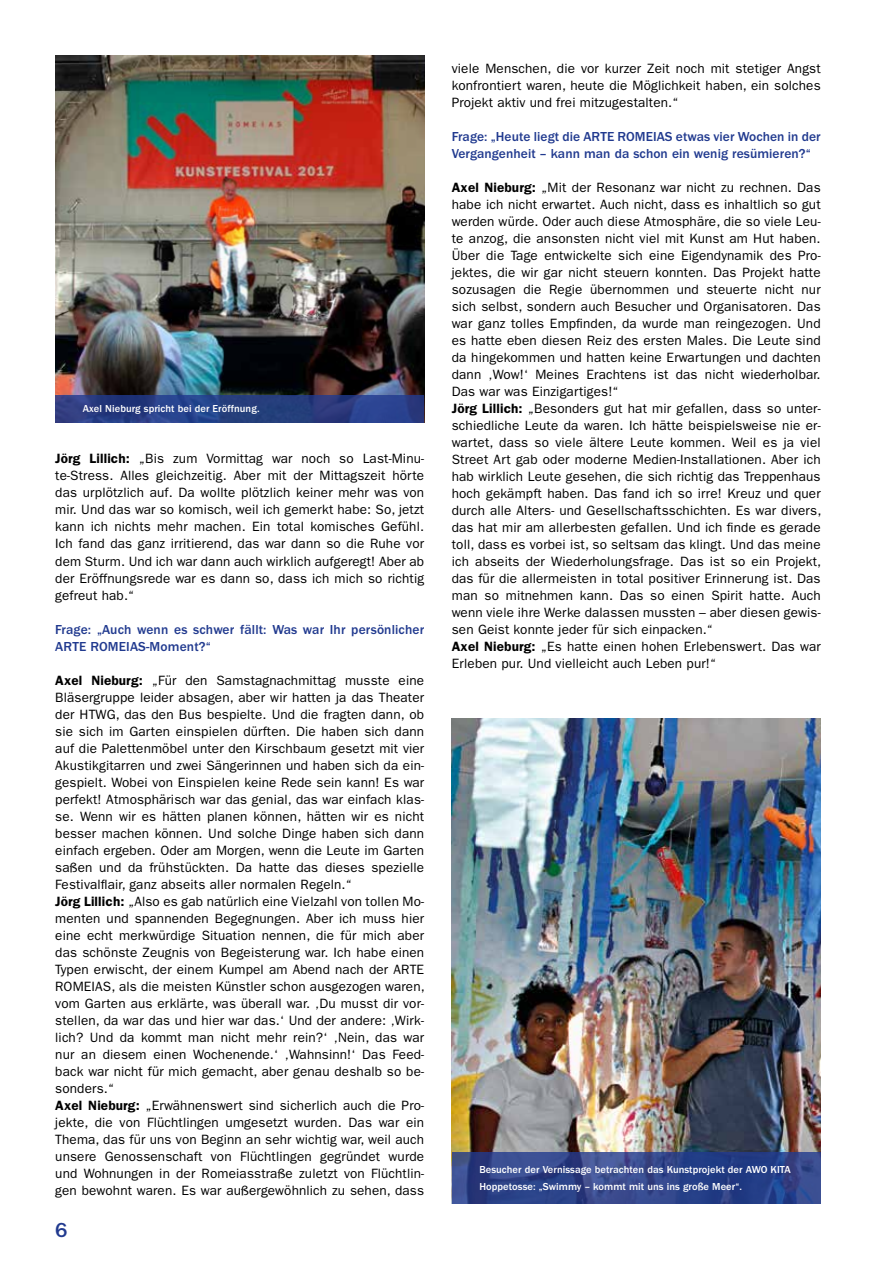
<style>
.page{position:relative;width:893px;height:1263px;background:#fff}
.page>*{position:absolute;margin:0;border:0;box-sizing:border-box;transform-origin:0 0}
.t1{font:500 21px "ITC Franklin Gothic Std";color:#213a8f}
.t2{font:13.5px/17px "ITC Franklin Gothic Std";letter-spacing:.01em;color:#000;text-align:justify}
.t3{font:500 13.5px/17px "ITC Franklin Gothic Std";letter-spacing:.005em;color:#213a8f}
.t4{font:500 10.5px/17px "ITC Franklin Gothic Std";letter-spacing:.005em;color:#fff}
.s1{font-weight:600}
</style>
<div class="page">
<img style="left:55px;top:55px;width:369px;height:340px">
<svg style="left:55px;top:395px;width:369px;height:28px;background:#273e83"></svg>
<img style="left:452px;top:718px;width:369px;height:434px">
<svg style="left:452px;top:1152px;width:369px;height:51px;background:#2f4489"></svg>
<p class="t4" style="left:83px;top:401px;width:178px">Axel Nieburg spricht bei der Eröffnung.</p>
<p class="t2" style="left:55px;top:450px;width:370px"><span class="s1">Jörg Lillich:</span> „Bis zum Vormittag war noch so Last-Minu&shy;te-Stress. Alles gleichzeitig. Aber mit der Mittagszeit hörte das urplötzlich auf. Da wollte plötzlich keiner mehr was von mir. Und das war so komisch, weil ich gemerkt habe: So, jetzt kann ich nichts mehr machen. Ein total komisches Gefühl.<br>Ich fand das ganz irritierend, das war dann so die Ruhe vor dem Sturm. Und ich war dann auch wirklich aufgeregt! Aber ab der Eröffnungsrede war es dann so, dass ich mich so richtig gefreut hab.“</p>
<p class="t3" style="left:55px;top:621px;width:370px">Frage: „Auch wenn es schwer fällt: Was war Ihr persönlicher<br>ARTE ROMEIAS-Moment?“</p>
<p class="t2" style="left:55px;top:672px;width:371px;text-align:left"><span class="s1">Axel Nieburg:</span> „Für den Samstagnachmittag musste eine Bläsergruppe leider absagen, aber wir hatten ja das Theater der HTWG, das den Bus bespielte. Und die fragten dann, ob sie sich im Garten einspielen dürften. Die haben sich dann auf die Palettenmöbel unter den Kirschbaum gesetzt mit vier Akustikgitarren und zwei Sängerinnen und haben sich da ein&shy;gespielt. Wobei von Einspielen keine Rede sein kann! Es war perfekt! Atmosphärisch war das genial, das war einfach klas&shy;se. Wenn wir es hätten planen können, hätten wir es nicht besser machen können. Und solche Dinge haben sich dann einfach ergeben. Oder am Morgen, wenn die Leute im Garten saßen und da frühstückten. Da hatte das dieses spezielle Festivalflair, ganz abseits aller normalen Regeln.“<br><span class="s1">Jörg Lillich:</span> „Also es gab natürlich eine Vielzahl von tollen Mo&shy;menten und spannenden Begegnungen. Aber ich muss hier eine echt merkwürdige Situation nennen, die für mich aber das schönste Zeugnis von Begeisterung war. Ich habe einen Typen erwischt, der einem Kumpel am Abend nach der ARTE ROMEIAS, als die meisten Künstler schon ausgezogen waren, vom Garten aus erklärte, was überall war. ‚Du musst dir vor&shy;stellen, da war das und hier war das.‘ Und der andere: ‚Wirk&shy;lich? Und da kommt man nicht mehr rein?‘ ‚Nein, das war nur an diesem einen Wochenende.‘ ‚Wahnsinn!‘ Das Feed&shy;back war nicht für mich gemacht, aber genau deshalb so be&shy;sonders.“<br><span class="s1">Axel Nieburg:</span> „Erwähnenswert sind sicherlich auch die Pro&shy;jekte, die von Flüchtlingen umgesetzt wurden. Das war ein Thema, das für uns von Beginn an sehr wichtig war, weil auch unsere Genossenschaft von Flüchtlingen gegründet wurde und Wohnungen in der Romeiasstraße zuletzt von Flüchtlin&shy;gen bewohnt waren. Es war außergewöhnlich zu sehen, dass</p>
<h1 class="t1" style="left:55px;top:1218px;width:14px">6</h1>
<p class="t2" style="left:452px;top:60px;width:370px">viele Menschen, die vor kurzer Zeit noch mit stetiger Angst konfrontiert waren, heute die Möglichkeit haben, ein solches Projekt aktiv und frei mitzugestalten.“</p>
<p class="t3" style="left:452px;top:128px;width:370px">Frage: „Heute liegt die ARTE ROMEIAS etwas vier Wochen in der<br>Vergangenheit – kann man da schon ein wenig resümieren?“</p>
<p class="t2" style="left:452px;top:179px;width:371px;text-align:left"><span class="s1">Axel Nieburg:</span> „Mit der Resonanz war nicht zu rechnen. Das habe ich nicht erwartet. Auch nicht, dass es inhaltlich so gut werden würde. Oder auch diese Atmosphäre, die so viele Leu&shy;te anzog, die ansonsten nicht viel mit Kunst am Hut haben.<br>Über die Tage entwickelte sich eine Eigendynamik des Pro&shy;jektes, die wir gar nicht steuern konnten. Das Projekt hatte sozusagen die Regie übernommen und steuerte nicht nur sich selbst, sondern auch Besucher und Organisatoren. Das war ganz tolles Empfinden, da wurde man reingezogen. Und es hatte eben diesen Reiz des ersten Males. Die Leute sind da hingekommen und hatten keine Erwartungen und dachten dann ‚Wow!‘ Meines Erachtens ist das nicht wiederholbar.<br>Das war was Einzigartiges!“<br><span class="s1">Jörg Lillich:</span> „Besonders gut hat mir gefallen, dass so unter&shy;schiedliche Leute da waren. Ich hätte beispielsweise nie er&shy;wartet, dass so viele ältere Leute kommen. Weil es ja viel Street Art gab oder moderne Medien-Installationen. Aber ich hab wirklich Leute gesehen, die sich richtig das Treppenhaus hoch gekämpft haben. Das fand ich so irre! Kreuz und quer durch alle Alters- und Gesellschaftsschichten. Es war divers, das hat mir am allerbesten gefallen. Und ich finde es gerade toll, dass es vorbei ist, so seltsam das klingt. Und das meine ich abseits der Wiederholungsfrage. Das ist so ein Projekt, das für die allermeisten in total positiver Erinnerung ist. Das man so mitnehmen kann. Das so einen Spirit hatte. Auch wenn viele ihre Werke dalassen mussten – aber diesen gewis&shy;sen Geist konnte jeder für sich einpacken.“<br><span class="s1">Axel Nieburg:</span> „Es hatte einen hohen Erlebenswert. Das war Erleben pur. Und vielleicht auch Leben pur!“</p>
<p class="t4" style="left:479px;top:1161px;width:313px">Besucher der Vernissage betrachten das Kunstprojekt der AWO KITA<br>Hoppetosse: „Swimmy – kommt mit uns ins große Meer“.</p>
</div>
